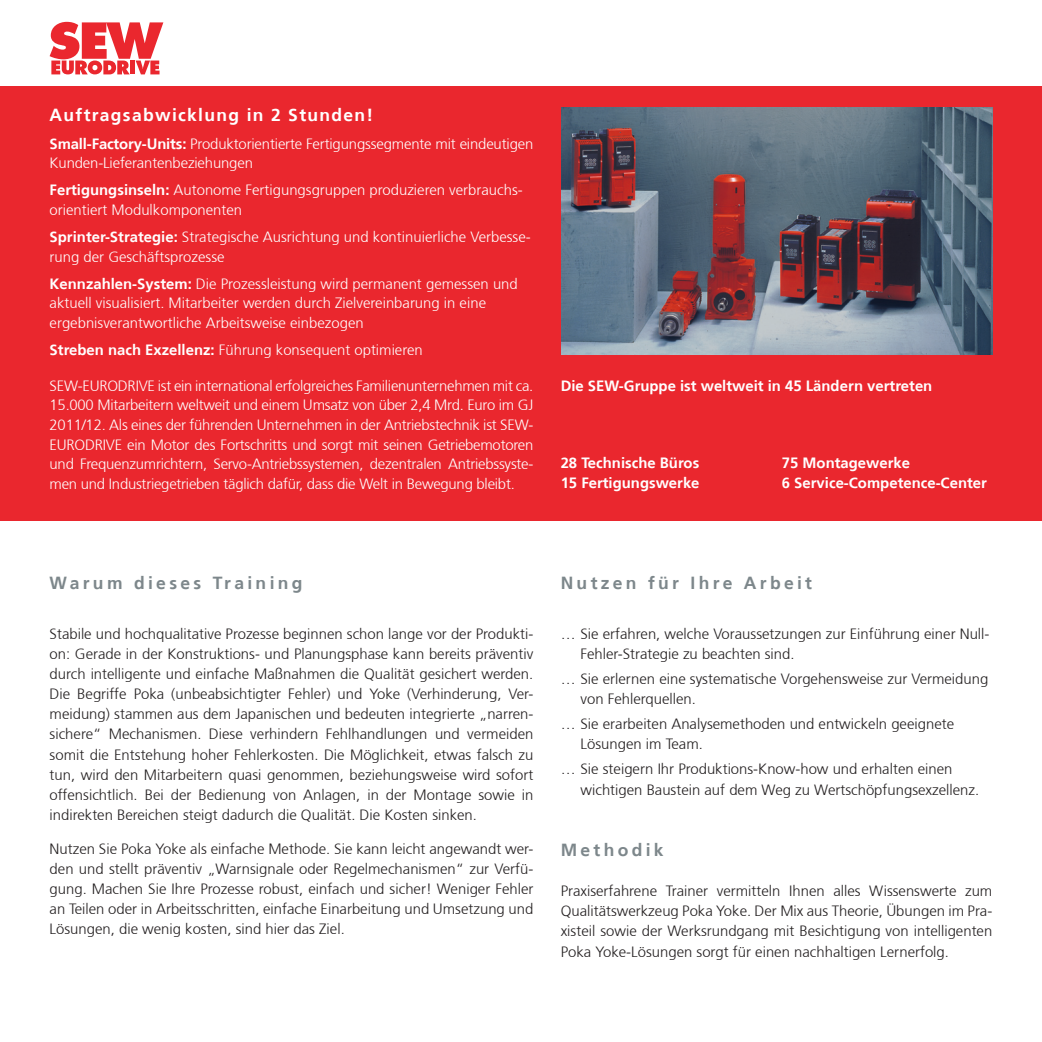
<style>
.page{position:relative;width:1042px;height:1042px;background:#fff}
.page>*{position:absolute;margin:0;border:0;box-sizing:border-box;transform-origin:0 0}
.t1{font:700 17.5px "Frutiger 65";letter-spacing:.19em;color:#7d878b}
.t2{font:700 17.5px "Frutiger 65";letter-spacing:.075em;color:#fff}
.t3{font:300 14.88px/20.1px "Frutiger 45";color:#231f20}
.t4{font:300 14.88px/19.6px "Frutiger 45";color:#fff}
.t5{font:700 14.88px/20.1px "Frutiger 65";color:#fff}
.s1{font-family:"Frutiger 65";font-weight:700}
</style>
<div class="page">
<div style="left:0;top:87px;width:1042px;height:434px;background:#ea272e"></div>
<img style="left:562px;top:108px;width:430px;height:247px">
<svg style="left:50px;top:22px;width:113px;height:52px"></svg>
<p class="t2" style="left:50px;top:105px;width:325px">Auftragsabwicklung in 2 Stunden!</p>
<p class="t4" style="left:50px;top:134px;width:485px"><span class="s1">Small-Factory-Units:</span> Produktorientierte Fertigungssegmente mit eindeutigen<br>Kunden-Lieferantenbeziehungen</p>
<p class="t4" style="left:50px;top:181px;width:475px"><span class="s1">Fertigungsinseln:</span> Autonome Fertigungsgruppen produzieren verbrauchs&shy;orientiert Modulkomponenten</p>
<p class="t4" style="left:50px;top:227px;width:483px"><span class="s1">Sprinter-Strategie:</span> Strategische Ausrichtung und kontinuierliche Verbesse&shy;rung der Geschäftsprozesse</p>
<p class="t4" style="left:50px;top:274px;width:470px"><span class="s1">Kennzahlen-System:</span> Die Prozessleistung wird permanent gemessen und aktuell visualisiert. M itarbeiter werden durch Zielvereinbarung in eine ergebnisverantwortliche Arbeitsweise einbezogen</p>
<p class="t4" style="left:50px;top:340px;width:375px"><span class="s1">Streben nach Exzellenz:</span> Führung konsequent optimieren</p>
<p class="t4" style="left:50px;top:376px;width:485px;text-align:justify">SEW-EURODRIVE ist ein international erfolgreiches Familienunternehmen mit ca.<br>15.000 M itarbeitern weltweit und einem Umsatz von über 2,4 M rd. Euro im GJ 2011/12. Als eines der führenden Unternehmen in der Antriebstechnik ist SEW-EURODRIVE ein Motor des Fortschritts und sorgt mit seinen Getriebemotoren und Frequenzumrichtern, Servo-Antriebssystemen, dezentralen Antriebssyste&shy;men und Industriegetrieben täglich dafür, dass die Welt in Bewegung bleibt.</p>
<p class="t5" style="left:561px;top:375px;width:373px">Die SEW-Gruppe ist weltweit in 45 Ländern vertreten</p>
<p class="t5" style="left:561px;top:452px;width:140px">28 Technische Büros<br>15 Fertigungswerke</p>
<p class="t5" style="left:782px;top:452px;width:206px">75 Montagewerke<br>6 Service-Competence-Center</p>
<p class="t1" style="left:50px;top:572px;width:254px">Warum dieses Training</p>
<p class="t3" style="left:50px;top:624px;width:485px;text-align:justify">Stabile und hochqualitative Prozesse beginnen schon lange vor der Produkti&shy;on: Gerade in der Konstruktions- und Planungsphase kann bereits präventiv durch intelligente und einfache Maßnahmen die Qualität gesichert werden.<br>Die Begriffe Poka (unbeabsichtigter Fehler) und Yoke (Verhinderung, Ver&shy;meidung) stammen aus dem Japanischen und bedeuten integrierte „narren&shy;sichere“ Mechanismen. Diese verhindern Fehlhandlungen und vermeiden somit die Entstehung hoher Fehlerkosten. Die Möglichkeit, etwas falsch zu tun, wird den M itarbeitern quasi genommen, beziehungsweise wird sofort offensichtlich. Bei der Bedienung von Anlagen, in der Montage sowie in indirekten Bereichen steigt dadurch die Qualität. Die Kosten sinken.</p>
<p class="t3" style="left:50px;top:838px;width:485px;text-align:justify">Nutzen Sie Poka Yoke als einfache Methode. Sie kann leicht angewandt wer&shy;den und stellt präventiv „Warnsignale oder Regelmechanismen“ zur Verfü&shy;gung. Machen Sie Ihre Prozesse robust, einfach und sicher! Weniger Fehler an Teilen oder in Arbeitsschritten, einfache Einarbeitung und Umsetzung und Lösungen, die wenig kosten, sind hier das Ziel.</p>
<p class="t1" style="left:561px;top:572px;width:253px">Nutzen für Ihre Arbeit</p>
<p class="t3" style="left:580px;top:624px;width:410px;text-indent:-20px">… Sie erfahren, welche Voraussetzungen zur Einführung einer Null-<br>Fehler-Strategie zu beachten sind.</p>
<p class="t3" style="left:580px;top:669px;width:409px;text-indent:-20px">… Sie erlernen eine systematische Vorgehensweise zur Vermeidung von Fehlerquellen.</p>
<p class="t3" style="left:580px;top:714px;width:375px;text-indent:-20px">… Sie erarbeiten Analysemethoden und entwickeln geeignete<br>Lösungen im Team.</p>
<p class="t3" style="left:580px;top:759px;width:400px;text-indent:-20px">… Sie steigern Ihr Produktions-Know-how und erhalten einen wichtigen Baustein auf dem Weg zu Wertschöpfungsexzellenz.</p>
<p class="t1" style="left:561px;top:839px;width:105px">Methodik</p>
<p class="t3" style="left:561px;top:881px;width:433px;text-align:justify">Praxiserfahrene Trainer vermitteln Ihnen alles Wissenswerte zum Qualitätswerkzeug Poka Yoke. Der M ix aus Theorie, Übungen im Pra&shy;xisteil sowie der Werksrundgang mit Besichtigung von intelligenten Poka Yoke-Lösungen sorgt für einen nachhaltigen Lernerfolg.</p>
</div>
